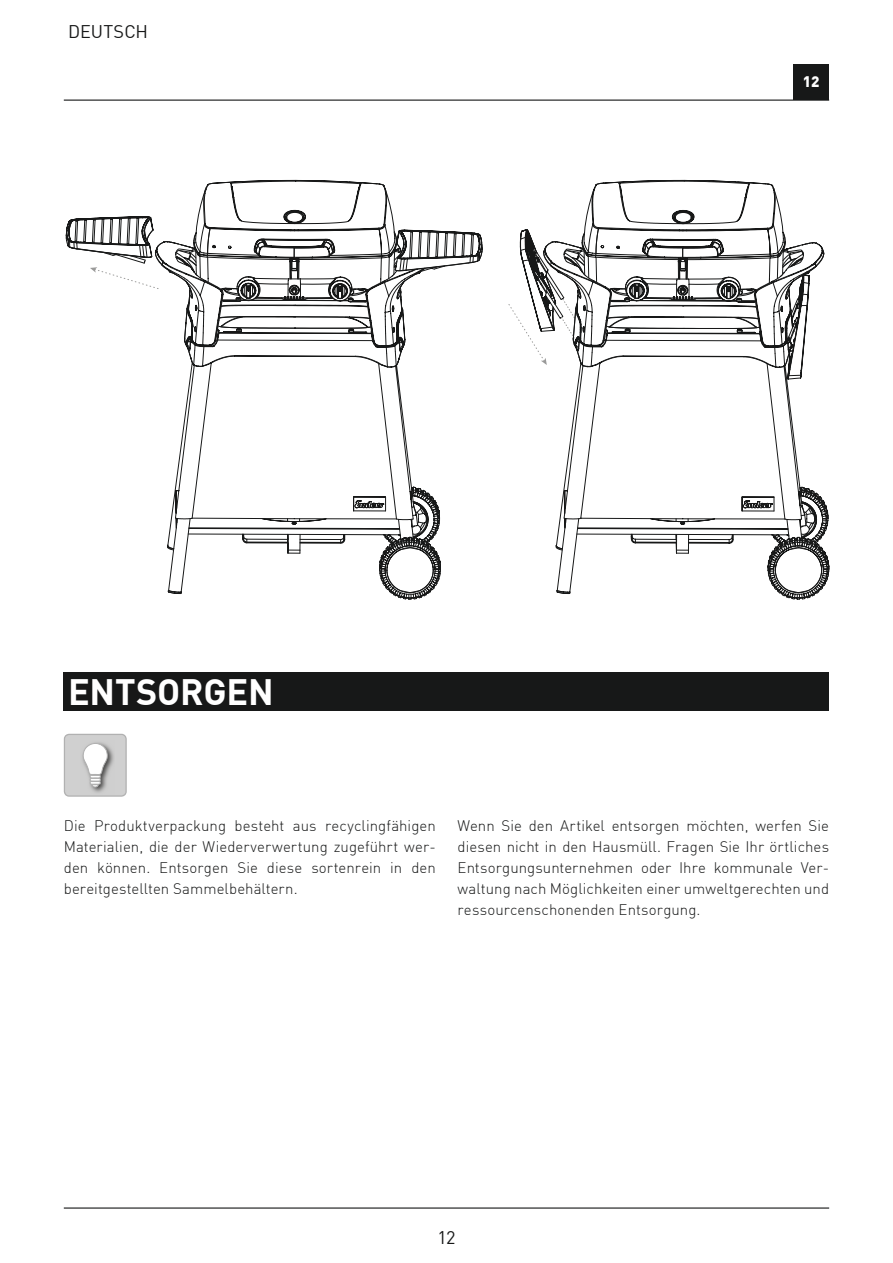
<style>
.page{position:relative;width:893px;height:1263px;background:#fff}
.page>*{position:absolute;margin:0;border:0;box-sizing:border-box;transform-origin:0 0}
.t1{font:700 36px "DIN Offc";letter-spacing:-.005em;color:#fff}
.t2{font:18px "DIN Offc";color:#171818}
.t3{font:300 15px/21px "DIN Offc";letter-spacing:.005em;color:#171818;text-align:justify}
.t4{font:900 15px "DIN Offc";color:#fff}
</style>
<div class="page">
<hr style="left:64px;top:1207px;width:765px;height:2px;background:#171818">
<div style="left:64px;top:672px;width:765px;height:39px;background:#171818"></div>
<svg style="left:64px;top:734px;width:63px;height:63px;background:#cececd"></svg>
<hr style="left:64px;top:100px;width:765px;height:1px;background:#171818">
<div style="left:793px;top:64px;width:36px;height:36px;background:#171818"></div>
<svg style="left:66px;top:180px;width:417px;height:420px"></svg>
<svg style="left:508px;top:183px;width:322px;height:417px"></svg>
<p class="t2" style="left:68px;top:20px;width:82px">DEUTSCH</p>
<h1 class="t1" style="left:68px;top:668px;width:207px">ENTSORGEN</h1>
<p class="t4" style="left:803px;top:72px;width:18px">12</p>
<p class="t3" style="left:64px;top:815px;width:374px">Die Produktverpackung besteht aus recyclingfähigen Materialien, die der Wiederverwertung zugeführt wer&shy;den können. Entsorgen Sie diese sortenrein in den bereitgestellten Sammelbehältern.</p>
<p class="t3" style="left:458px;top:815px;width:373px">Wenn Sie den Artikel entsorgen möchten, werfen Sie diesen nicht in den Hausmüll. Fragen Sie Ihr örtliches Entsorgungsunternehmen oder Ihre kommunale Ver&shy;waltung nach Möglichkeiten einer umweltgerechten und ressourcenschonenden Entsorgung.</p>
<p class="t2" style="left:438px;top:1226px;width:19px">12</p>
</div>
